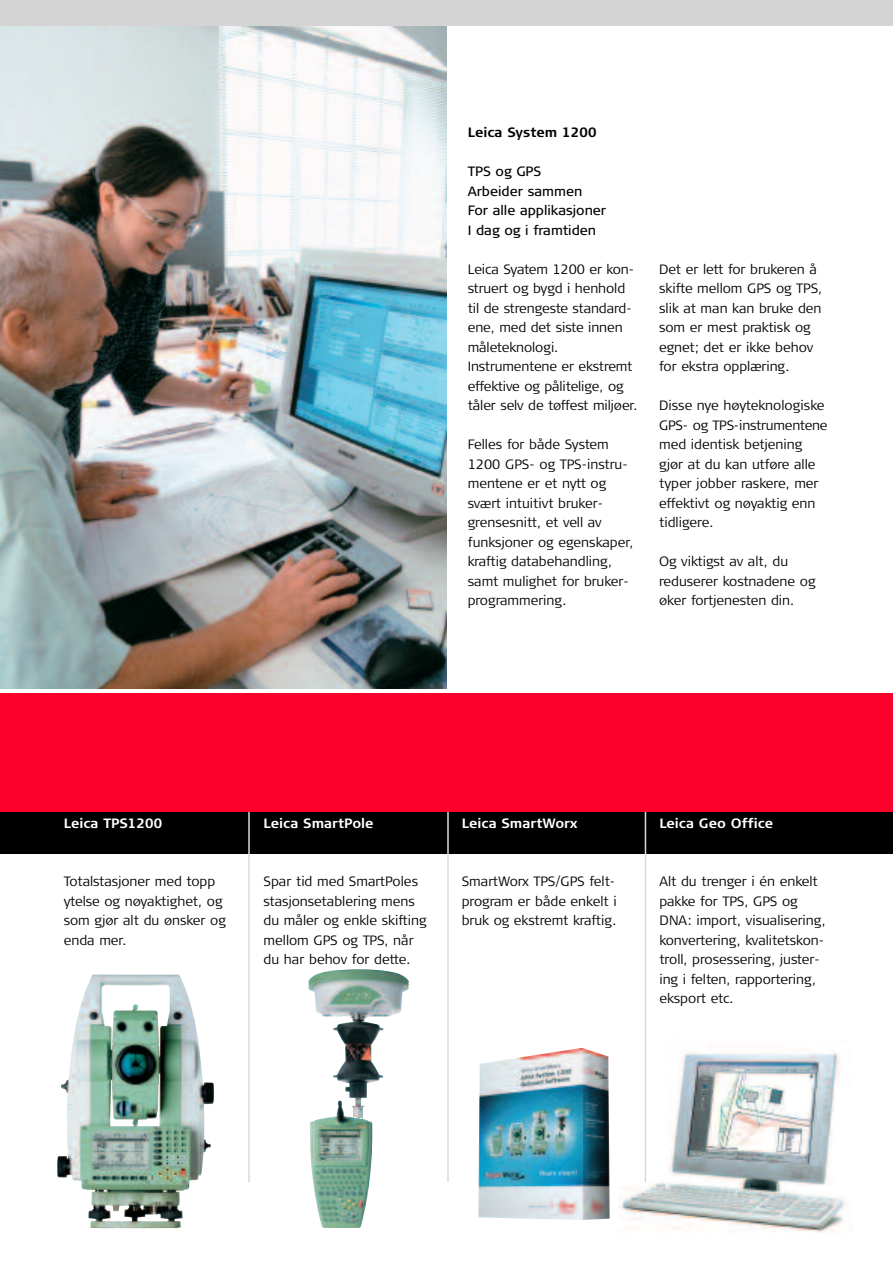
<style>
.page{position:relative;width:893px;height:1263px;background:#fff}
.page>*{position:absolute;margin:0;border:0;box-sizing:border-box;transform-origin:0 0}
.t1{font:300 13.5px/19.5px "Signa Column";color:#000}
.t2{font:13.5px/19.5px "Signa Column";color:#000}
.t3{font:700 13.5px "Signa Column";color:#fff}
.t4{font:700 13.5px "Signa Column";color:#000}
</style>
<div class="page">
<div style="left:0;top:693px;width:893px;height:145px;background:#fb012b"></div>
<img style="left:0;top:26px;width:446px;height:663px">
<div style="left:0;top:0;width:893px;height:26px;background:#d4d4d4"></div>
<img style="left:619px;top:1039px;width:227px;height:194px">
<div style="left:0;top:812px;width:893px;height:41px;background:#000"></div>
<hr style="left:248px;top:812px;width:2px;height:370px;background:#d9d9d9">
<hr style="left:447px;top:812px;width:2px;height:370px;background:#d9d9d9">
<hr style="left:645px;top:812px;width:1px;height:370px;background:#d9d9d9">
<img style="left:57px;top:974px;width:157px;height:254px">
<img style="left:308px;top:969px;width:101px;height:259px">
<img style="left:478px;top:1048px;width:132px;height:172px">
<p class="t4" style="left:468px;top:128px;width:130px">Leica System 1200</p>
<p class="t2" style="left:468px;top:163px;width:140px">TPS og GPS<br>Arbeider sammen<br>For alle applikasjoner<br>I dag og i framtiden</p>
<p class="t1" style="left:468px;top:261px;width:171px">Leica Syatem 1200 er kon&shy;struert og bygd i henhold til de strengeste standard&shy;ene, med det siste innen måleteknologi.<br>Instrumentene er ekstremt effektive og pålitelige, og tåler selv de tøffest miljøer.</p>
<p class="t1" style="left:468px;top:436px;width:167px">Felles for både System<br>1200 GPS- og TPS-instru&shy;mentene er et nytt og svært intuitivt bruker&shy;grensesnitt, et vell av funksjoner og egenskaper, kraftig databehandling, samt mulighet for bruker&shy;programmering.</p>
<p class="t1" style="left:659px;top:261px;width:165px">Det er lett for brukeren å skifte mellom GPS og TPS, slik at man kan bruke den som er mest praktisk og egnet; det er ikke behov for ekstra opplæring.</p>
<p class="t1" style="left:659px;top:397px;width:170px">Disse nye høyteknologiske<br>GPS- og TPS-instrumentene med identisk betjening gjør at du kan utføre alle typer jobber raskere, mer effektivt og nøyaktig enn tidligere.</p>
<p class="t1" style="left:659px;top:553px;width:158px">Og viktigst av alt, du reduserer kostnadene og øker fortjenesten din.</p>
<p class="t3" style="left:64px;top:818px;width:100px">Leica TPS1200</p>
<p class="t1" style="left:64px;top:873px;width:164px">Totalstasjoner med topp ytelse og nøyaktighet, og som gjør alt du ønsker og enda mer.</p>
<p class="t3" style="left:264px;top:818px;width:111px">Leica SmartPole</p>
<p class="t1" style="left:264px;top:873px;width:165px">Spar tid med SmartPoles stasjonsetablering mens du måler og enkle skifting mellom GPS og TPS, når du har behov for dette.</p>
<p class="t3" style="left:462px;top:818px;width:117px">Leica SmartWorx</p>
<p class="t1" style="left:462px;top:873px;width:156px;text-align:justify">SmartWorx TPS/GPS felt&shy;program er både enkelt i bruk og ekstremt kraftig.</p>
<p class="t3" style="left:659px;top:818px;width:115px">Leica Geo Office</p>
<p class="t1" style="left:659px;top:873px;width:168px">Alt du trenger i én enkelt pakke for TPS, GPS og<br>DNA: import, visualisering, konvertering, kvalitetskon&shy;troll, prosessering, juster&shy;ing i felten, rapportering, eksport etc.</p>
</div>
